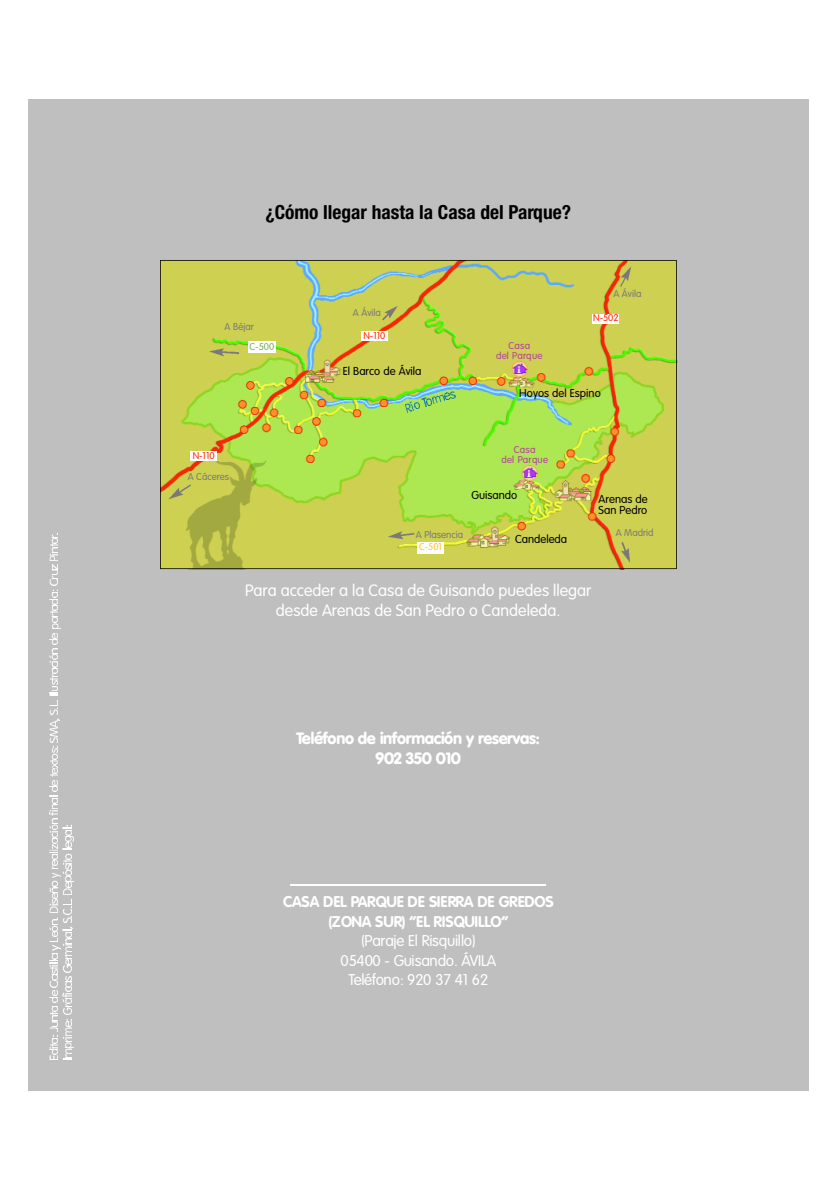
<style>
.page{position:relative;width:840px;height:1190px;background:#fff}
.page>*{position:absolute;margin:0;border:0;box-sizing:border-box;transform-origin:0 0}
.t1{font:700 condensed 19.4px "Helvetica Neue LT Std";color:#000}
.t2{font:300 16.2px/19.4px "VAG Rounded Std";color:#fff;text-align:center}
.t3{font:900 16.2px/19.4px "VAG Rounded Std";letter-spacing:-.02em;color:#fff;text-align:center}
.t4{font:300 15.4px/19.4px "VAG Rounded Std";letter-spacing:-.015em;color:#fff;text-align:center}
.t5{font:700 15.4px/19.4px "VAG Rounded Std";letter-spacing:-.02em;color:#fff;text-align:center}
.t6{font:300 11.4px/11.2px "VAG Rounded Std";color:#000}
.t7{font:300 9.8px "VAG Rounded Std";color:#797979}
.t8{font:300 9.8px/9.8px "VAG Rounded Std";letter-spacing:.025em;color:#b33d9f;text-align:center}
.t9{font:300 9.8px "VAG Rounded Std";color:#ff2800}
.t10{font:300 9.8px "VAG Rounded Std";color:#75b053}
.t11{font:300 9.8px "VAG Rounded Std";color:#ffc423}
</style>
<div class="page">
<div style="left:28px;top:99px;width:781px;height:992px;background:#bfbfbf"></div>
<hr style="left:291px;top:884px;width:255px;height:2px;background:#fff">
<svg style="left:49px;top:533px;width:25px;height:527px"></svg>
<svg style="left:160px;top:260px;width:517px;height:309px;background:#c0ce50"></svg>
<svg style="left:404px;top:391px;width:51px;height:21px"></svg>
<svg style="left:621px;top:542px;width:9px;height:20px"></svg>
<svg style="left:169px;top:484px;width:22px;height:15px"></svg>
<svg style="left:388px;top:531px;width:26px;height:8px"></svg>
<svg style="left:620px;top:267px;width:11px;height:20px"></svg>
<svg style="left:382px;top:306px;width:16px;height:14px"></svg>
<svg style="left:209px;top:348px;width:30px;height:8px"></svg>
<div style="left:190px;top:451px;width:27px;height:10px;background:#fff"></div>
<div style="left:361px;top:331px;width:27px;height:10px;background:#fff"></div>
<div style="left:592px;top:314px;width:27px;height:9px;background:#fff"></div>
<div style="left:248px;top:341px;width:28px;height:12px;background:#fff"></div>
<div style="left:417px;top:542px;width:27px;height:11px;background:#fff"></div>
<p class="t1" style="left:265px;top:205px;width:307px">¿Cómo llegar hasta la Casa del Parque?</p>
<p class="t7" style="left:225px;top:323px;width:31px">A Béjar</p>
<p class="t10" style="left:250px;top:342px;width:26px">C-500</p>
<p class="t7" style="left:353px;top:309px;width:30px">A Ávila</p>
<p class="t9" style="left:363px;top:331px;width:23px">N-110</p>
<p class="t6" style="left:343px;top:367px;width:80px">El Barco de Ávila</p>
<p class="t8" style="left:496px;top:341px;width:48px">C a s a<br>del Parque</p>
<p class="t7" style="left:613px;top:289px;width:30px">A Ávila</p>
<p class="t9" style="left:593px;top:313px;width:27px">N-502</p>
<p class="t6" style="left:519px;top:388px;width:83px">Hoyos del Espino</p>
<p class="t9" style="left:193px;top:451px;width:23px">N-110</p>
<p class="t7" style="left:188px;top:472px;width:43px">A Cáceres</p>
<p class="t8" style="left:501px;top:445px;width:48px">C a s a<br>del Parque</p>
<p class="t7" style="left:416px;top:530px;width:49px">A Plasencia</p>
<p class="t11" style="left:419px;top:542px;width:25px">C-501</p>
<p class="t6" style="left:472px;top:490px;width:47px">Guisando</p>
<p class="t6" style="left:599px;top:494px;width:51px">Arenas de<br>San Pedro</p>
<p class="t6" style="left:515px;top:534px;width:54px">Candeleda</p>
<p class="t7" style="left:616px;top:528px;width:39px">A Madrid</p>
<p class="t2" style="left:245px;top:582px;width:348px">Para acceder a la Casa de Guisando puedes llegar desde Arenas de San Pedro o Candeleda.</p>
<p class="t3" style="left:297px;top:730px;width:245px">Teléfono de información y reservas:<br>902 350 010</p>
<p class="t5" style="left:283px;top:893px;width:272px">CASA DEL PARQUE DE SIERRA DE GREDOS (ZONA SUR) “EL RISQUILLO”</p>
<p class="t4" style="left:340px;top:932px;width:157px">(Paraje El Risquillo)<br>05400 - Guisando. ÁV IL A<br>Teléfono: 920 37 41 62</p>
</div>
